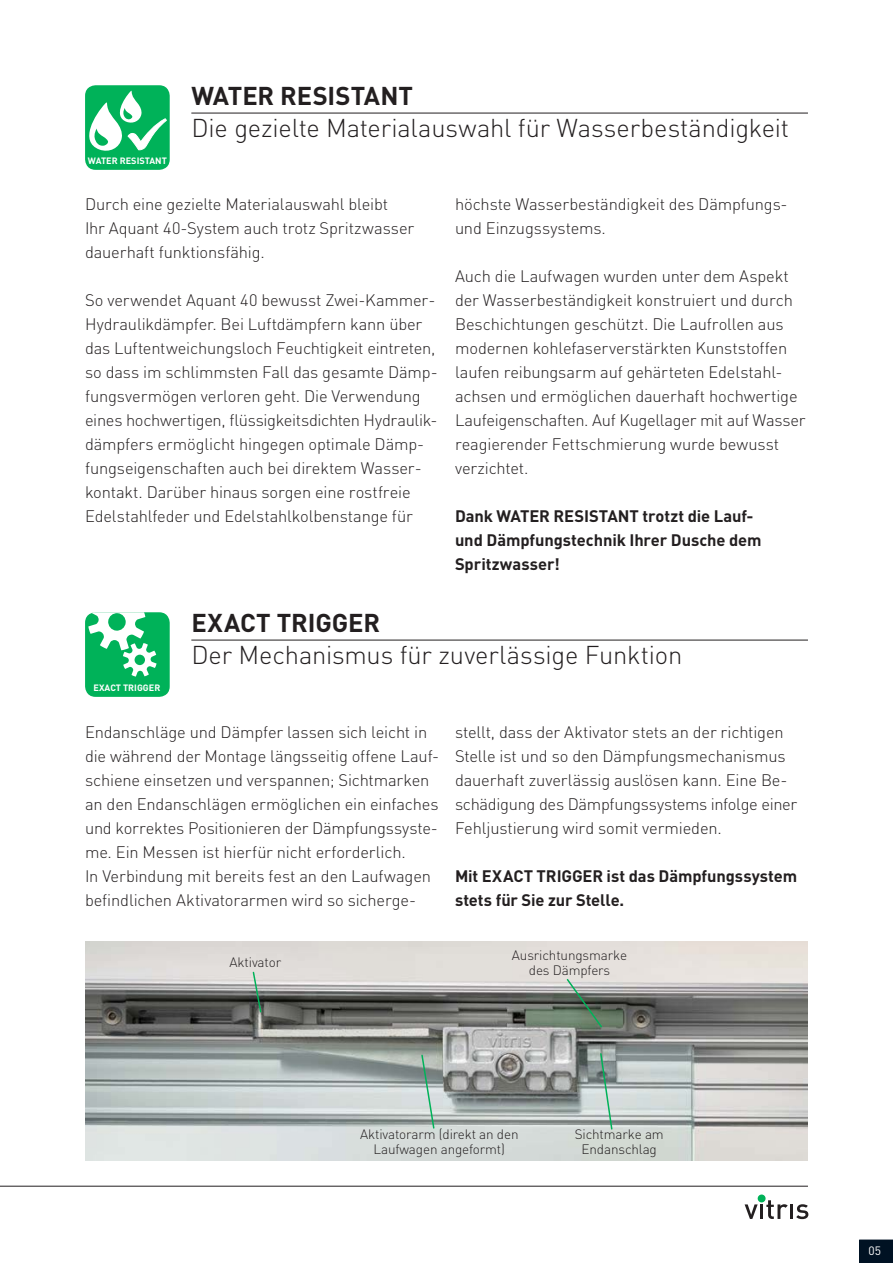
<style>
.page{position:relative;width:893px;height:1263px;background:#fff}
.page>*{position:absolute;margin:0;border:0;box-sizing:border-box;transform-origin:0 0}
.t1{font:300 25.5px "DIN Pro";letter-spacing:-.01em;color:#231f20}
.t2{font:700 25.5px "DIN Pro";color:#231f20}
.t3{font:300 16.5px/24px "DIN Pro";letter-spacing:-.01em;color:#231f20}
.t4{font:700 16.5px/24px "DIN Pro";letter-spacing:-.005em;color:#231f20}
.t5{font:300 13.5px/15px "DIN Pro";letter-spacing:-.01em;color:#231f20;text-align:center}
.t6{font:12px "DIN Pro";color:#fff}
.t7{font:700 9.15px "DIN";color:#fff}
</style>
<div class="page">
<svg style="left:744px;top:1204px;width:13px;height:15px"></svg>
<hr style="left:760px;top:1204px;width:3px;height:15px;background:#231f20">
<svg style="left:766px;top:1200px;width:21px;height:19px"></svg>
<hr style="left:790px;top:1204px;width:3px;height:15px;background:#231f20">
<svg style="left:796px;top:1204px;width:12px;height:15px"></svg>
<div style="left:757px;top:1195px;width:8px;height:7px;background:#00b259;border-radius:50%"></div>
<svg style="left:859px;top:1240px;width:33px;height:23px"></svg>
<hr style="left:0;top:1186px;width:808px;height:1px;background:#231f20">
<hr style="left:191px;top:113px;width:617px;height:1px;background:#231f20">
<hr style="left:191px;top:640px;width:617px;height:1px;background:#231f20">
<div style="left:85px;top:85px;width:85px;height:85px;background:#00b259;border-radius:11px"></div>
<svg style="left:85px;top:90px;width:82px;height:63px"></svg>
<div style="left:85px;top:612px;width:85px;height:85px;background:#00b259;border-radius:11px"></div>
<svg style="left:88px;top:612px;width:68px;height:65px"></svg>
<img style="left:85px;top:942px;width:723px;height:219px">
<svg style="left:252px;top:971px;width:10px;height:43px"></svg>
<svg style="left:565px;top:978px;width:38px;height:51px;background:#7a8b7d"></svg>
<svg style="left:599px;top:1052px;width:14px;height:79px"></svg>
<svg style="left:420px;top:1054px;width:15px;height:76px"></svg>
<p class="t7" style="left:88px;top:157px;width:81px">WATER RESISTANT</p>
<h1 class="t2" style="left:191px;top:86px;width:223px">WATER RESISTANT</h1>
<h1 class="t1" style="left:191px;top:119px;width:599px">Die gezielte Materialauswahl für Wasserbeständigkeit</h1>
<p class="t3" style="left:85px;top:194px;width:331px">Durch eine gezielte Materialauswahl bleibt<br>Ihr Aquant 40-System auch trotz Spritzwasser dauerhaft funktionsfähig.</p>
<p class="t3" style="left:85px;top:290px;width:354px">So verwendet Aquant 40 bewusst Zwei-Kammer-Hydraulikdämpfer. Bei Luftdämpfern kann über das Luftentweichungsloch Feuchtigkeit eintreten, so dass im schlimmsten Fall das gesamte Dämp&shy;fungsvermögen verloren geht. Die Verwendung eines hochwertigen, flüssigkeitsdichten Hydraulik&shy;dämpfers ermöglicht hingegen optimale Dämp&shy;fungseigenschaften auch bei direktem Wasser&shy;kontakt. Darüber hinaus sorgen eine rostfreie Edelstahlfeder und Edelstahlkolbenstange für</p>
<p class="t3" style="left:455px;top:194px;width:334px">höchste Wasserbeständigkeit des Dämpfungs&shy;und Einzugssystems.</p>
<p class="t3" style="left:455px;top:266px;width:352px">Auch die Laufwagen wurden unter dem Aspekt der Wasserbeständigkeit konstruiert und durch Beschichtungen geschützt. Die Laufrollen aus modernen kohlefaserverstärkten Kunststoffen laufen reibungsarm auf gehärteten Edelstahl&shy;achsen und ermöglichen dauerhaft hochwertige Laufeigenschaften. Auf Kugellager mit auf Wasser reagierender Fettschmierung wurde bewusst verzichtet.</p>
<p class="t4" style="left:455px;top:506px;width:308px">Dank WATER RESISTANT trotzt die Lauf&shy;und Dämpfungstechnik Ihrer Dusche dem<br>Spritzwasser!</p>
<p class="t7" style="left:94px;top:684px;width:68px">EXACT TRIGGER</p>
<h1 class="t2" style="left:191px;top:614px;width:190px">EXACT TRIGGER</h1>
<h1 class="t1" style="left:191px;top:646px;width:492px">Der Mechanismus für zuverlässige Funktion</h1>
<p class="t3" style="left:85px;top:722px;width:355px">Endanschläge und Dämpfer lassen sich leicht in die während der Montage längsseitig offene Lauf&shy;schiene einsetzen und verspannen; Sichtmarken an den Endanschlägen ermöglichen ein einfaches und korrektes Positionieren der Dämpfungssyste&shy;me. Ein Messen ist hierfür nicht erforderlich.<br>In Verbindung mit bereits fest an den Laufwagen befindlichen Aktivatorarmen wird so sicherge-</p>
<p class="t3" style="left:455px;top:722px;width:344px">stellt, dass der Aktivator stets an der richtigen Stelle ist und so den Dämpfungsmechanismus dauerhaft zuverlässig auslösen kann. Eine Be&shy;schädigung des Dämpfungssystems infolge einer Fehljustierung wird somit vermieden.</p>
<p class="t4" style="left:455px;top:866px;width:344px">Mit EXACT TRIGGER ist das Dämpfungssystem stets für Sie zur Stelle.</p>
<p class="t5" style="left:230px;top:957px;width:53px">Aktivator</p>
<p class="t5" style="left:512px;top:950px;width:117px">Ausrichtungsmarke des Dämpfers</p>
<p class="t5" style="left:360px;top:1129px;width:160px">Aktivatorarm (direkt an den<br>Laufwagen angeformt)</p>
<p class="t5" style="left:574px;top:1128px;width:91px">Sichtmarke am<br>Endanschlag</p>
<p class="t6" style="left:868px;top:1244px;width:14px">05</p>
</div>
